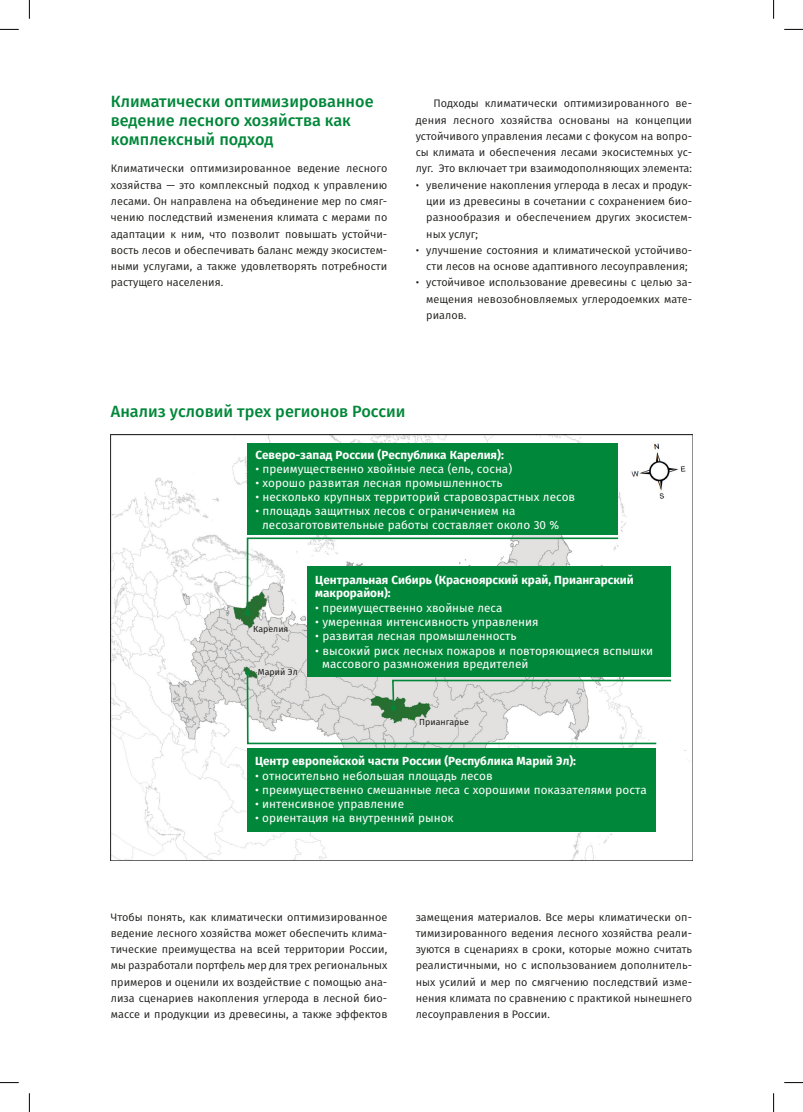
<style>
.page{position:relative;width:803px;height:1112px;background:#fff}
.page>*{position:absolute;margin:0;border:0;box-sizing:border-box;transform-origin:0 0}
.t1{font:500 16.25px/18.8px "Fira Sans";color:#008739}
.t2{font:11.75px/13.2px "Fira Sans";color:#fff}
.t3{font:700 11.75px/13.2px "Fira Sans";color:#fff}
.t4{font:10.88px/16.2px "Fira Sans";color:#1d1d1b;text-align:justify}
.t5{font:8.75px "Fira Sans";color:#1d1d1b}
</style>
<div class="page">
<img style="left:111px;top:434px;width:581px;height:426px">
<div style="left:247px;top:443px;width:370px;height:91px;background:#008739"></div>
<svg style="left:245px;top:537px;width:373px;height:78px"></svg>
<div style="left:307px;top:566px;width:364px;height:110px;background:#008739"></div>
<div style="left:247px;top:748px;width:409px;height:84px;background:#008739"></div>
<svg style="left:245px;top:670px;width:426px;height:74px"></svg>
<svg style="left:0;top:29px;width:19px;height:1px"></svg>
<svg style="left:784px;top:29px;width:19px;height:1px"></svg>
<svg style="left:0;top:1082px;width:19px;height:1px"></svg>
<svg style="left:784px;top:1082px;width:19px;height:1px"></svg>
<svg style="left:29px;top:0;width:1px;height:19px"></svg>
<svg style="left:29px;top:1093px;width:1px;height:18px"></svg>
<svg style="left:773px;top:0;width:1px;height:19px"></svg>
<svg style="left:773px;top:1093px;width:1px;height:18px"></svg>
<h1 class="t1" style="left:111px;top:91px;width:264px">Климатически оптимизированное ведение лесного хозяйства как комплексный подход</h1>
<p class="t4" style="left:111px;top:160px;width:278px">Климатически оптимизированное ведение лесного хозяйства — это комплексный подход к управлению лесами. Он направлена на объединение мер по смяг&shy;чению последствий изменения климата с мерами по адаптации к ним, что позволит повышать устойчи&shy;вость лесов и обеспечивать баланс между экосистем&shy;ными услугами, а также удовлетворять потребности растущего населения.</p>
<p class="t4" style="left:416px;top:95px;width:278px;text-indent:18px">Подходы климатически оптимизированного ве&shy;дения лесного хозяйства основаны на концепции устойчивого управления лесами с фокусом на вопро&shy;сы климата и обеспечения лесами экосистемных ус&shy;луг. Это включает три взаимодополняющих элемента:</p>
<p class="t4" style="left:426px;top:176px;width:267px;text-indent:-11px">• увеличение накопления углерода в лесах и продук&shy;ции из древесины в сочетании с сохранением био&shy;разнообразия и обеспечением других экосистем&shy;ных услуг;</p>
<p class="t4" style="left:416px;top:241px;width:278px;text-align:center">• улучшение состояния и климатической устойчиво&shy;сти лесов на основе адаптивного лесоуправления;</p>
<p class="t4" style="left:426px;top:274px;width:267px;text-indent:-11px">• устойчивое использование древесины с целью за&shy;мещения невозобновляемых углеродоемких мате&shy;риалов.</p>
<h1 class="t1" style="left:111px;top:401px;width:296px">Анализ условий трех регионов России</h1>
<p class="t3" style="left:255px;top:448px;width:250px">Северо-запад России (Республика Карелия):</p>
<p class="t2" style="left:255px;top:462px;width:258px">• преимущественно хвойные леса (ель, сосна)</p>
<p class="t2" style="left:255px;top:476px;width:249px">• хорошо развитая лесная промышленность</p>
<p class="t2" style="left:255px;top:490px;width:321px">• несколько крупных территорий старовозрастных лесов</p>
<p class="t2" style="left:262px;top:504px;width:298px;text-indent:-7px">• площадь защитных лесов с ограничением на лесозаготовительные работы составляет около 30 %</p>
<p class="t5" style="left:253px;top:622px;width:37px">Карелия</p>
<p class="t5" style="left:258px;top:665px;width:41px">Марий Эл</p>
<p class="t3" style="left:315px;top:573px;width:320px">Центральная Сибирь (Красноярский край, Приангарский макрорайон):</p>
<p class="t2" style="left:315px;top:600px;width:189px">• преимущественно хвойные леса</p>
<p class="t2" style="left:315px;top:614px;width:225px">• умеренная интенсивность управления</p>
<p class="t2" style="left:315px;top:629px;width:203px">• развитая лесная промышленность</p>
<p class="t2" style="left:322px;top:643px;width:332px;text-indent:-7px">• высокий риск лесных пожаров и повторяющиеся вспышки массового размножения вредителей</p>
<p class="t5" style="left:419px;top:715px;width:51px">Приангарье</p>
<p class="t3" style="left:255px;top:753px;width:322px">Центр европейской части России (Республика Марий Эл):</p>
<p class="t2" style="left:255px;top:768px;width:239px">• относительно небольшая площадь лесов</p>
<p class="t2" style="left:255px;top:782px;width:393px">• преимущественно смешанные леса с хорошими показателями роста</p>
<p class="t2" style="left:255px;top:796px;width:151px">• интенсивное управление</p>
<p class="t2" style="left:255px;top:811px;width:200px">• ориентация на внутренний рынок</p>
<p class="t4" style="left:111px;top:908px;width:278px">Чтобы понять, как климатически оптимизированное ведение лесного хозяйства может обеспечить клима&shy;тические преимущества на всей территории России, мы разработали портфель мер для трех региональных примеров и оценили их воздействие с помощью ана&shy;лиза сценариев накопления углерода в лесной био&shy;массе и продукции из древесины, а также эффектов</p>
<p class="t4" style="left:416px;top:908px;width:278px">замещения материалов. Все меры климатически оп&shy;тимизированного ведения лесного хозяйства реали&shy;зуются в сценариях в сроки, которые можно считать реалистичными, но с использованием дополнитель&shy;ных усилий и мер по смягчению последствий изме&shy;нения климата по сравнению с практикой нынешнего лесоуправления в России.</p>
</div>
